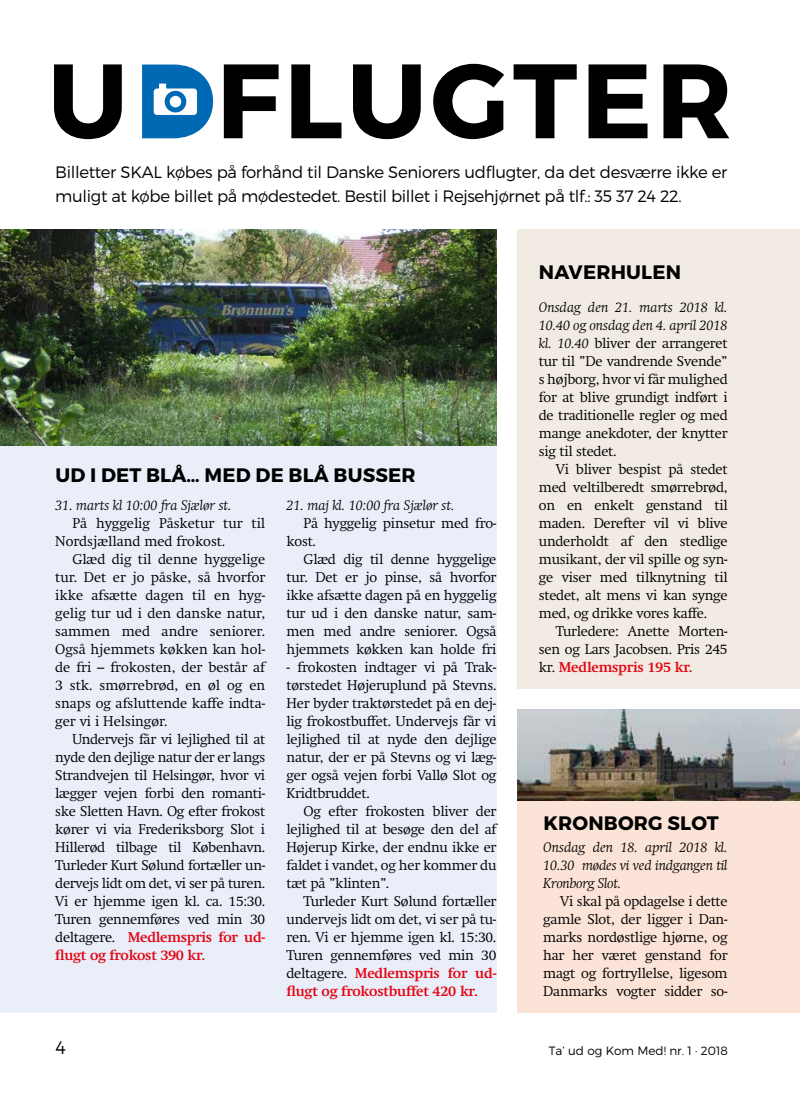
<style>
.page{position:relative;width:800px;height:1106px;background:#fff}
.page>*{position:absolute;margin:0;border:0;box-sizing:border-box;transform-origin:0 0}
.t1{font:700 19.5px "Montserrat";letter-spacing:.01em;color:#000}
.t2{font:300 18px "Montserrat";color:#000}
.t3{font:300 16.5px/24px "Montserrat";letter-spacing:-.02em;color:#000}
.t4{font:300 13.95px/18px "Swift";letter-spacing:-.015em;color:#000;text-align:justify}
.t5{font:italic 300 13.95px/18px "Swift";color:#000;text-align:justify}
.t6{font:300 12px "Montserrat";color:#000}
.s1{font-weight:700;color:#e30613}
.s2{font-style:italic}
</style>
<div class="page">
<div style="left:0;top:230px;width:496px;height:782px;background:#e9eef9"></div>
<hr style="left:799px;top:64px;width:1px;height:625px;background:#fce3d7">
<div style="left:517px;top:710px;width:282px;height:302px;background:#fce3d7"></div>
<div style="left:517px;top:230px;width:282px;height:458px;background:#f1ebe3"></div>
<svg style="left:54px;top:64px;width:675px;height:75px"></svg>
<svg style="left:142px;top:65px;width:71px;height:73px"></svg>
<img style="left:0;top:230px;width:496px;height:216px">
<img style="left:517px;top:710px;width:282px;height:90px">
<p class="t3" style="left:55px;top:160px;width:673px">Billetter SKAL købes på forhånd til Danske Seniorers udflugter, da det desværre ikke er muligt at købe billet på mødestedet. Bestil billet i Rejsehjørnet på tlf.: 35 37 24 22.</p>
<h1 class="t1" style="left:55px;top:462px;width:362px">UD I DET BLÅ… MED DE BLÅ BUSSER</h1>
<p class="t5" style="left:55px;top:496px;width:178px">31. marts kl 10:00 fra Sjælør st.</p>
<p class="t4" style="left:55px;top:514px;width:211px;text-indent:17px">På hyggelig Påsketur tur til<br>Nordsjælland med frokost.</p>
<p class="t4" style="left:55px;top:550px;width:211px;text-indent:17px">Glæd dig til denne hyggelige tur. Det er jo påske, så hvorfor ikke afsætte dagen til en hyg&shy;gelig tur ud i den danske natur, sammen med andre seniorer.<br>Også hjemmets køkken kan hol&shy;de fri – frokosten, der består af 3 stk. smørrebrød, en øl og en snaps og afsluttende kaffe indta&shy;ger vi i Helsingør.</p>
<p class="t4" style="left:55px;top:730px;width:211px;text-indent:17px">Undervejs får vi lejlighed til at nyde den dejlige natur der er langs Strandvejen til Helsingør, hvor vi lægger vejen forbi den romanti&shy;ske Sletten Havn. Og efter frokost kører vi via Frederiksborg Slot i Hillerød tilbage til København.<br>Turleder Kurt Sølund fortæller un&shy;dervejs lidt om det, vi ser på turen.<br>Vi er hjemme igen kl. ca. 15:30.<br>Turen gennemføres ved min 30 deltagere. <span class="s1">Medlemspris for ud&shy;flugt og frokost 390 kr.</span></p>
<p class="t5" style="left:286px;top:496px;width:169px">21. maj kl. 10:00 fra Sjælør st.</p>
<p class="t4" style="left:286px;top:514px;width:211px;text-indent:17px">På hyggelig pinsetur med fro&shy;kost.</p>
<p class="t4" style="left:286px;top:550px;width:211px;text-indent:17px">Glæd dig til denne hyggelige tur. Det er jo pinse, så hvorfor ikke afsætte dagen på en hyggelig tur ud i den danske natur, sam&shy;men med andre seniorer. Også hjemmets køkken kan holde fri</p>
<p class="t4" style="left:286px;top:658px;width:211px">- frokosten indtager vi på Trak&shy;tørstedet Højeruplund på Stevns.<br>Her byder traktørstedet på en dej&shy;lig frokostbuffet. Undervejs får vi lejlighed til at nyde den dejlige natur, der er på Stevns og vi læg&shy;ger også vejen forbi Vallø Slot og Kridtbruddet.</p>
<p class="t4" style="left:286px;top:802px;width:211px;text-indent:17px">Og efter frokosten bliver der lejlighed til at besøge den del af Højerup Kirke, der endnu ikke er faldet i vandet, og her kommer du tæt på ”klinten”.</p>
<p class="t4" style="left:286px;top:892px;width:211px;text-indent:17px">Turleder Kurt Sølund fortæller undervejs lidt om det, vi ser på tu&shy;ren. Vi er hjemme igen kl. 15:30.<br>Turen gennemføres ved min 30 deltagere. <span class="s1">Medlemspris for ud&shy;flugt og frokostbuffet 420 kr.</span></p>
<h1 class="t1" style="left:539px;top:260px;width:144px">NAVERHULEN</h1>
<p class="t4" style="left:538px;top:298px;width:190px"><span class="s2">Onsdag den 21. marts 2018 kl.<br>10.40 og onsdag den 4. april 2018 kl. 10.40</span> bliver der arrangeret tur til ”De vandrende Svende” s højborg, hvor vi får mulighed for at blive grundigt indført i de traditionelle regler og med mange anekdoter, der knytter sig til stedet.</p>
<p class="t4" style="left:538px;top:460px;width:190px;text-indent:17px">Vi bliver bespist på stedet med veltilberedt smørrebrød, on en enkelt genstand til maden. Derefter vil vi blive underholdt af den stedlige musikant, der vil spille og syn&shy;ge viser med tilknytning til stedet, alt mens vi kan synge med, og drikke vores kaffe.</p>
<p class="t4" style="left:538px;top:622px;width:190px;text-indent:17px">Turledere: Anette Morten&shy;sen og Lars Jacobsen. Pris 245 kr. <span class="s1">Medlemspris 195 kr.</span></p>
<h1 class="t1" style="left:543px;top:811px;width:177px">KRONBORG SLOT</h1>
<p class="t5" style="left:543px;top:838px;width:186px">Onsdag den 18. april 2018 kl.<br>10.30 mødes vi ved indgangen til Kronborg Slot.</p>
<p class="t4" style="left:543px;top:892px;width:186px;text-indent:17px">Vi skal på opdagelse i dette gamle Slot, der ligger i Dan&shy;marks nordøstlige hjørne, og har her været genstand for magt og fortryllelse, ligesom Danmarks vogter sidder so-</p>
<p class="t2" style="left:55px;top:1036px;width:12px">4</p>
<p class="t6" style="left:548px;top:1043px;width:180px">Ta’ ud og Kom Med! nr. 1 · 2018</p>
</div>
